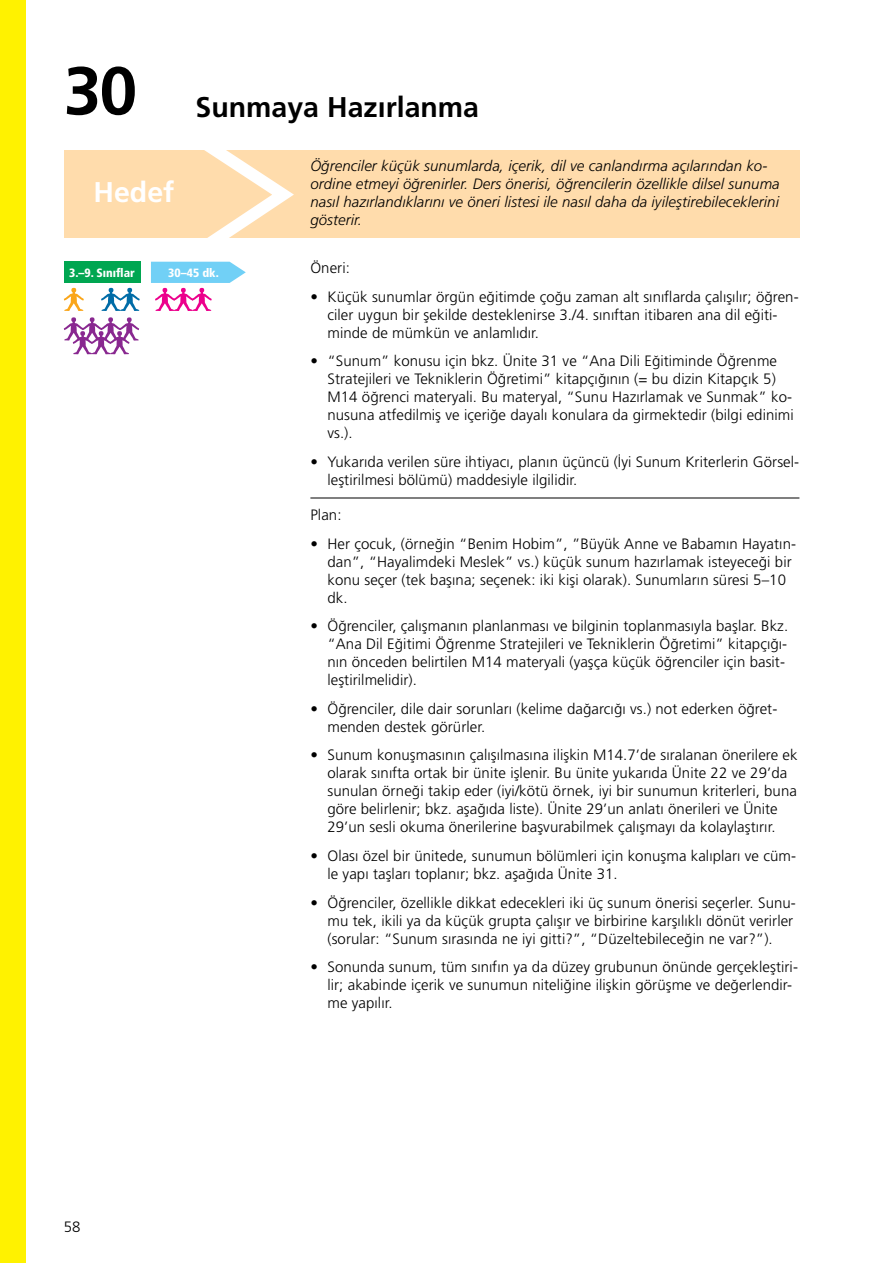
<style>
.page{position:relative;width:893px;height:1263px;background:#fff}
.page>*{position:absolute;margin:0;border:0;box-sizing:border-box;transform-origin:0 0}
.t1{font:700 67.5px "Frutiger LT Pro";color:#000}
.t2{font:700 28.5px "Frutiger LT Pro";color:#000}
.t3{font:700 28.5px "Frutiger LT Pro";color:#fff}
.t4{font:300 15px/18px "Frutiger LT Pro";letter-spacing:.005em;color:#000}
.t5{font:italic 300 15px/18px "Frutiger LT Pro";letter-spacing:.005em;color:#000}
.t6{font:900 condensed 12px "Frutiger LT Pro";color:#fff}
</style>
<div class="page">
<div style="left:64px;top:150px;width:735px;height:88px;background:#ffdcac"></div>
<hr style="left:310px;top:498px;width:489px;height:1px;background:#000">
<svg style="left:101px;top:288px;width:39px;height:23px"></svg>
<svg style="left:64px;top:288px;width:20px;height:23px"></svg>
<svg style="left:64px;top:317px;width:75px;height:37px"></svg>
<svg style="left:151px;top:150px;width:143px;height:161px"></svg>
<div style="left:64px;top:262px;width:76px;height:21px;background:#00a651"></div>
<div style="left:0;top:0;width:26px;height:1263px;background:#fff200"></div>
<h1 class="t1" style="left:64px;top:51px;width:75px">30</h1>
<h2 class="t2" style="left:196px;top:90px;width:285px">Sunmaya Hazırlanma</h2>
<h2 class="t3" style="left:94px;top:176px;width:82px">Hedef</h2>
<p class="t6" style="left:69px;top:265px;width:67px">3.–9. Sınıflar</p>
<p class="t6" style="left:168px;top:265px;width:52px">30–45 dk.</p>
<p class="t4" style="left:64px;top:1217px;width:18px">58</p>
<p class="t5" style="left:310px;top:157px;width:471px">Öğrenciler küçük sunumlarda, içerik, dil ve canlandırma açılarından ko&shy;ordine etmeyi öğrenirler. Ders önerisi, öğrencilerin özellikle dilsel sunuma nasıl hazırlandıklarını ve öneri listesi ile nasıl daha da iyileştirebileceklerini gösterir.</p>
<p class="t4" style="left:310px;top:259px;width:41px">Öneri:</p>
<p class="t4" style="left:327px;top:287px;width:473px;text-indent:-17px">• Küçük sunumlar örgün eğitimde çoğu zaman alt sınıflarda çalışılır; öğren&shy;ciler uygun bir şekilde desteklenirse 3./4. sınıftan itibaren ana dil eğiti&shy;minde de mümkün ve anlamlıdır.</p>
<p class="t4" style="left:327px;top:352px;width:468px;text-indent:-17px">• “Sunum” konusu için bkz. Ünite 31 ve “Ana Dili Eğitiminde Öğrenme Stratejileri ve Tekniklerin Öğretimi” kitapçığının (= bu dizin Kitapçık 5)<br>M14 öğrenci materyali. Bu materyal, “Sunu Hazırlamak ve Sunmak” ko&shy;nusuna atfedilmiş ve içeriğe dayalı konulara da girmektedir (bilgi edinimi vs.).</p>
<p class="t4" style="left:327px;top:453px;width:473px;text-indent:-17px">• Yukarıda verilen süre ihtiyacı, planın üçüncü (İyi Sunum Kriterlerin Görsel&shy;leştirilmesi bölümü) maddesiyle ilgilidir.</p>
<p class="t4" style="left:310px;top:506px;width:33px">Plan:</p>
<p class="t4" style="left:327px;top:534px;width:470px;text-indent:-17px">• Her çocuk, (örneğin “Benim Hobim”, ”Büyük Anne ve Babamın Hayatın&shy;dan”, “Hayalimdeki Meslek” vs.) küçük sunum hazırlamak isteyeceği bir konu seçer (tek başına; seçenek: iki kişi olarak). Sunumların süresi 5–10 dk.</p>
<p class="t4" style="left:327px;top:617px;width:462px;text-indent:-17px">• Öğrenciler, çalışmanın planlanması ve bilginin toplanmasıyla başlar. Bkz. “Ana Dil Eğitimi Öğrenme Stratejileri ve Tekniklerin Öğretimi” kitapçığı&shy;nın önceden belirtilen M14 materyali (yaşça küçük öğrenciler için basit&shy;leştirilmelidir).</p>
<p class="t4" style="left:327px;top:700px;width:451px;text-indent:-17px">• Öğrenciler, dile dair sorunları (kelime dağarcığı vs.) not ederken öğret&shy;menden destek görürler.</p>
<p class="t4" style="left:327px;top:746px;width:472px;text-indent:-17px">• Sunum konuşmasının çalışılmasına ilişkin M14.7’de sıralanan önerilere ek olarak sınıfta ortak bir ünite işlenir. Bu ünite yukarıda Ünite 22 ve 29’da sunulan örneği takip eder (iyi/kötü örnek, iyi bir sunumun kriterleri, buna göre belirlenir; bkz. aşağıda liste). Ünite 29’un anlatı önerileri ve Ünite 29’un sesli okuma önerilerine başvurabilmek çalışmayı da kolaylaştırır.</p>
<p class="t4" style="left:327px;top:847px;width:470px;text-indent:-17px">• Olası özel bir ünitede, sunumun bölümleri için konuşma kalıpları ve cüm&shy;le yapı taşları toplanır; bkz. aşağıda Ünite 31.</p>
<p class="t4" style="left:327px;top:894px;width:470px;text-indent:-17px">• Öğrenciler, özellikle dikkat edecekleri iki üç sunum önerisi seçerler. Sunu&shy;mu tek, ikili ya da küçük grupta çalışır ve birbirine karşılıklı dönüt verirler (sorular: “Sunum sırasında ne iyi gitti?”, “Düzeltebileceğin ne var?”).</p>
<p class="t4" style="left:327px;top:958px;width:472px;text-indent:-17px">• Sonunda sunum, tüm sınıfın ya da düzey grubunun önünde gerçekleştiri&shy;lir; akabinde içerik ve sunumun niteliğine ilişkin görüşme ve değerlendir&shy;me yapılır.</p>
</div>
